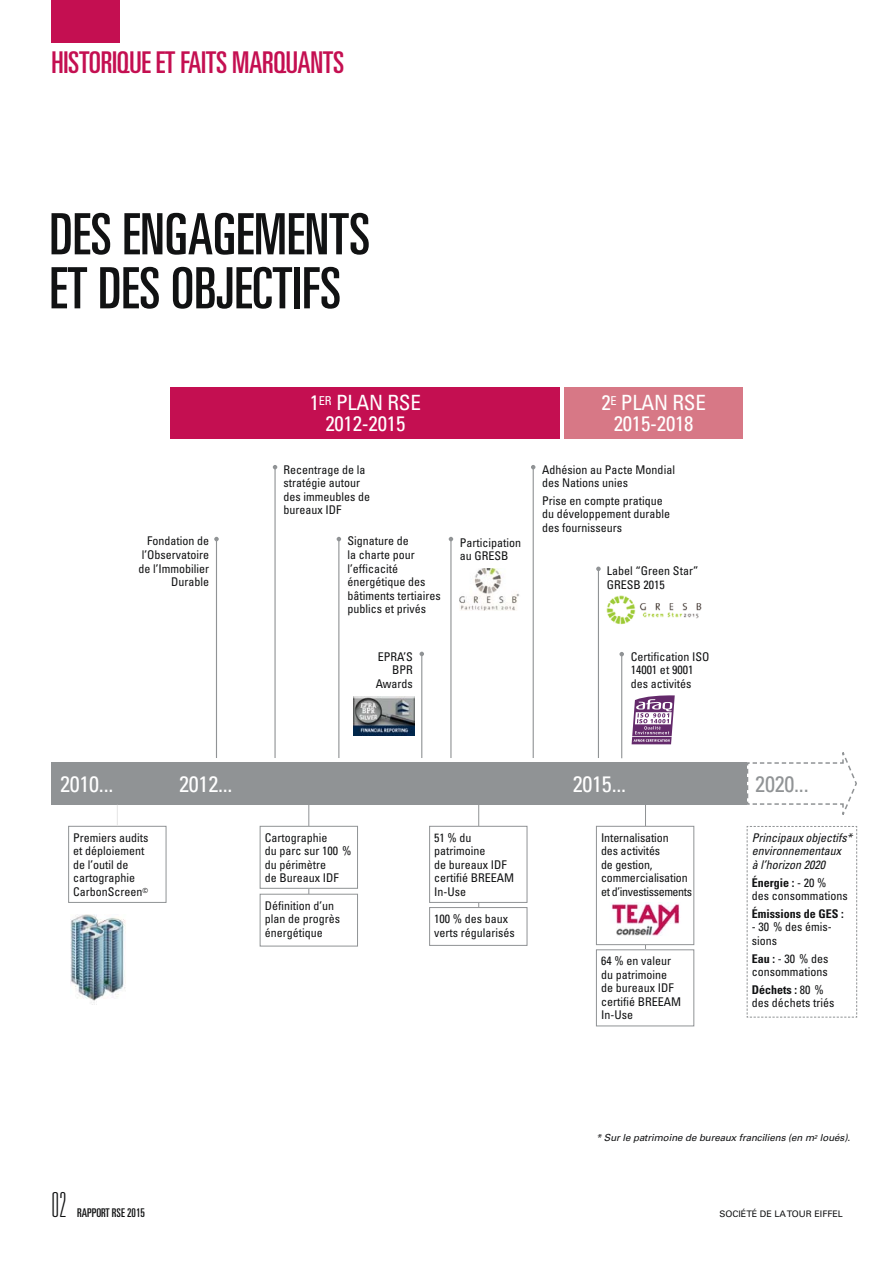
<style>
.page{position:relative;width:893px;height:1263px;background:#fff}
.page>*{position:absolute;margin:0;border:0;box-sizing:border-box;transform-origin:0 0}
.t1{font:ultra-condensed 57px/54px "Univers LT Std";color:#111213}
.t2{font:100 ultra-condensed 34.5px "Univers LT Std";color:#111213}
.t3{font:ultra-condensed 30px "Univers LT Std";letter-spacing:-.01em;color:#c40f51}
.t4{font:condensed 22.35px "Univers LT Std";letter-spacing:-.01em;color:#fff}
.t5{font:condensed 22.35px "Univers LT Std";color:#909395}
.t6{font:condensed 21px/21px "Univers LT Std";letter-spacing:-.01em;color:#fff;text-align:center}
.t7{font:condensed 12px/13.5px "Univers LT Std";color:#111213}
.t8{font:italic condensed 12px/13.5px "Univers LT Std";color:#111213}
.t9{font:700 condensed 12px "Univers LT Std";color:#111213}
.t10{font:ultra-condensed 12px "Univers LT Std";color:#111213}
.t11{font:italic 9.75px "Univers LT Std";letter-spacing:-.01em;color:#111213}
.t12{font:9px "Univers LT Std";color:#111213}
.s1{font-weight:700}
</style>
<div class="page">
<div style="left:51px;top:0;width:69px;height:43px;background:#c40f51"></div>
<hr style="left:216px;top:539px;width:1px;height:219px;background:#909395">
<svg style="left:214px;top:537px;width:5px;height:4px"></svg>
<hr style="left:338px;top:539px;width:1px;height:219px;background:#909395">
<svg style="left:336px;top:537px;width:5px;height:4px"></svg>
<hr style="left:274px;top:467px;width:1px;height:291px;background:#909395">
<svg style="left:273px;top:465px;width:4px;height:4px"></svg>
<hr style="left:597px;top:569px;width:2px;height:189px;background:#909395">
<svg style="left:596px;top:566px;width:4px;height:5px"></svg>
<hr style="left:532px;top:467px;width:1px;height:291px;background:#909395">
<svg style="left:531px;top:465px;width:4px;height:4px"></svg>
<div style="left:68px;top:826px;width:98px;height:76px;border:1px solid #909395"></div>
<div style="left:171px;top:387px;width:389px;height:51px;background:#c40f51"></div>
<div style="left:564px;top:387px;width:178px;height:51px;background:#d77886"></div>
<hr style="left:621px;top:654px;width:1px;height:104px;background:#909395">
<svg style="left:619px;top:652px;width:5px;height:4px"></svg>
<img style="left:459px;top:568px;width:60px;height:42px">
<img style="left:607px;top:595px;width:95px;height:30px">
<div style="left:51px;top:762px;width:120px;height:42px;background:#909395"></div>
<div style="left:171px;top:762px;width:395px;height:42px;background:#909395"></div>
<div style="left:564px;top:762px;width:183px;height:42px;background:#909395"></div>
<svg style="left:745px;top:752px;width:112px;height:265px"></svg>
<hr style="left:450px;top:539px;width:1px;height:219px;background:#909395">
<svg style="left:448px;top:537px;width:5px;height:4px"></svg>
<hr style="left:421px;top:654px;width:1px;height:104px;background:#909395">
<svg style="left:419px;top:651px;width:5px;height:5px"></svg>
<svg style="left:117px;top:804px;width:1px;height:22px"></svg>
<hr style="left:308px;top:804px;width:1px;height:95px;background:#909395">
<svg style="left:429px;top:804px;width:217px;height:145px"></svg>
<div style="left:596px;top:826px;width:97px;height:118px;background:#fff"></div>
<img style="left:611px;top:902px;width:69px;height:34px">
<div style="left:596px;top:826px;width:98px;height:119px;border:1px solid #909395"></div>
<svg style="left:631px;top:695px;width:43px;height:49px"></svg>
<img style="left:353px;top:696px;width:61px;height:39px">
<img style="left:70px;top:914px;width:56px;height:89px">
<div style="left:596px;top:949px;width:98px;height:77px;border:1px solid #909395"></div>
<div style="left:260px;top:826px;width:97px;height:62px;background:#fff"></div>
<div style="left:260px;top:826px;width:98px;height:62px;border:1px solid #909395"></div>
<div style="left:260px;top:894px;width:97px;height:52px;background:#fff"></div>
<div style="left:260px;top:893px;width:98px;height:53px;border:1px solid #909395"></div>
<h3 class="t3" style="left:51px;top:48px;width:294px">HISTORIQUE ET FAITS MARQUANTS</h3>
<h1 class="t1" style="left:49px;top:211px;width:322px">DES ENGAGEMENTS<br>ET DES OBJECTIFS</h1>
<p class="t7" style="left:138px;top:535px;width:72px;text-align:right">Fondation de l’Observatoire de l’Immobilier<br>Durable</p>
<h3 class="t6" style="left:310px;top:393px;width:113px">1<sup>ER</sup> PLAN RSE<br>2012-2015</h3>
<h3 class="t6" style="left:601px;top:393px;width:106px">2<sup>E</sup> PLAN RSE<br>2015-2018</h3>
<p class="t7" style="left:283px;top:463px;width:88px">Recentrage de la stratégie autour des immeubles de bureaux IDF</p>
<p class="t7" style="left:347px;top:535px;width:95px">Signature de<br>la charte pour l’efficacité énergétique des bâtiments tertiaires publics et privés</p>
<p class="t7" style="left:459px;top:536px;width:63px">Participation au GRESB</p>
<p class="t7" style="left:375px;top:650px;width:39px;text-align:right">EPRA’S<br>BPR<br>Awards</p>
<p class="t7" style="left:542px;top:463px;width:134px">Adhésion au Pacte Mondial des Nations unies</p>
<p class="t7" style="left:542px;top:494px;width:129px">Prise en compte pratique du développement durable des fournisseurs</p>
<p class="t7" style="left:607px;top:565px;width:93px">Label “Green Star”<br>GRESB 2015</p>
<p class="t7" style="left:630px;top:650px;width:80px">Certification ISO<br>14001 et 9001 des activités</p>
<h3 class="t4" style="left:60px;top:773px;width:55px">2010...</h3>
<h3 class="t4" style="left:179px;top:773px;width:55px">2012...</h3>
<h3 class="t4" style="left:572px;top:773px;width:55px">2015...</h3>
<h3 class="t5" style="left:755px;top:773px;width:55px">2020...</h3>
<p class="t7" style="left:434px;top:831px;width:81px">51 % du patrimoine<br>de bureaux IDF certifié BREEAM<br>In-Use</p>
<p class="t7" style="left:601px;top:831px;width:93px">Internalisation<br>des activités<br>de gestion, commercialisation et d’investissements</p>
<p class="t7" style="left:265px;top:831px;width:88px">Cartographie<br>du parc sur 100 % du périmètre<br>de Bureaux IDF</p>
<p class="t7" style="left:265px;top:899px;width:77px">Définition d’un plan de progrès énergétique</p>
<p class="t7" style="left:73px;top:831px;width:77px">Premiers audits et déploiement de l’outil de cartographie<br>CarbonScreen<sup>©</sup></p>
<p class="t8" style="left:751px;top:831px;width:102px">Principaux objectifs* environnementaux<br>à l’horizon 2020</p>
<p class="t7" style="left:751px;top:876px;width:97px"><span class="s1">Énergie :</span> - 20 %<br>des consommations</p>
<p class="t9" style="left:751px;top:907px;width:93px">Émissions de GES :</p>
<p class="t7" style="left:751px;top:921px;width:82px">- 30 % des émis&shy;sions</p>
<p class="t7" style="left:751px;top:952px;width:78px"><span class="s1">Eau :</span> - 30 % des consommations</p>
<p class="t7" style="left:751px;top:983px;width:84px"><span class="s1">Déchets :</span> 80 % des déchets triés</p>
<p class="t7" style="left:434px;top:912px;width:82px">100 % des baux verts régularisés</p>
<p class="t7" style="left:601px;top:955px;width:81px">64 % en valeur du patrimoine de bureaux IDF certifié BREEAM<br>In-Use</p>
<p class="t11" style="left:596px;top:1132px;width:256px">* Sur le patrimoine de bureaux franciliens (en m<sup>2</sup> loués).</p>
<h2 class="t2" style="left:51px;top:1184px;width:17px">02</h2>
<p class="t10" style="left:77px;top:1207px;width:69px">RAPPORT RSE 2015</p>
<p class="t12" style="left:719px;top:1209px;width:125px">SOCIÉTÉ DE LA TOUR EIFFEL</p>
</div>
